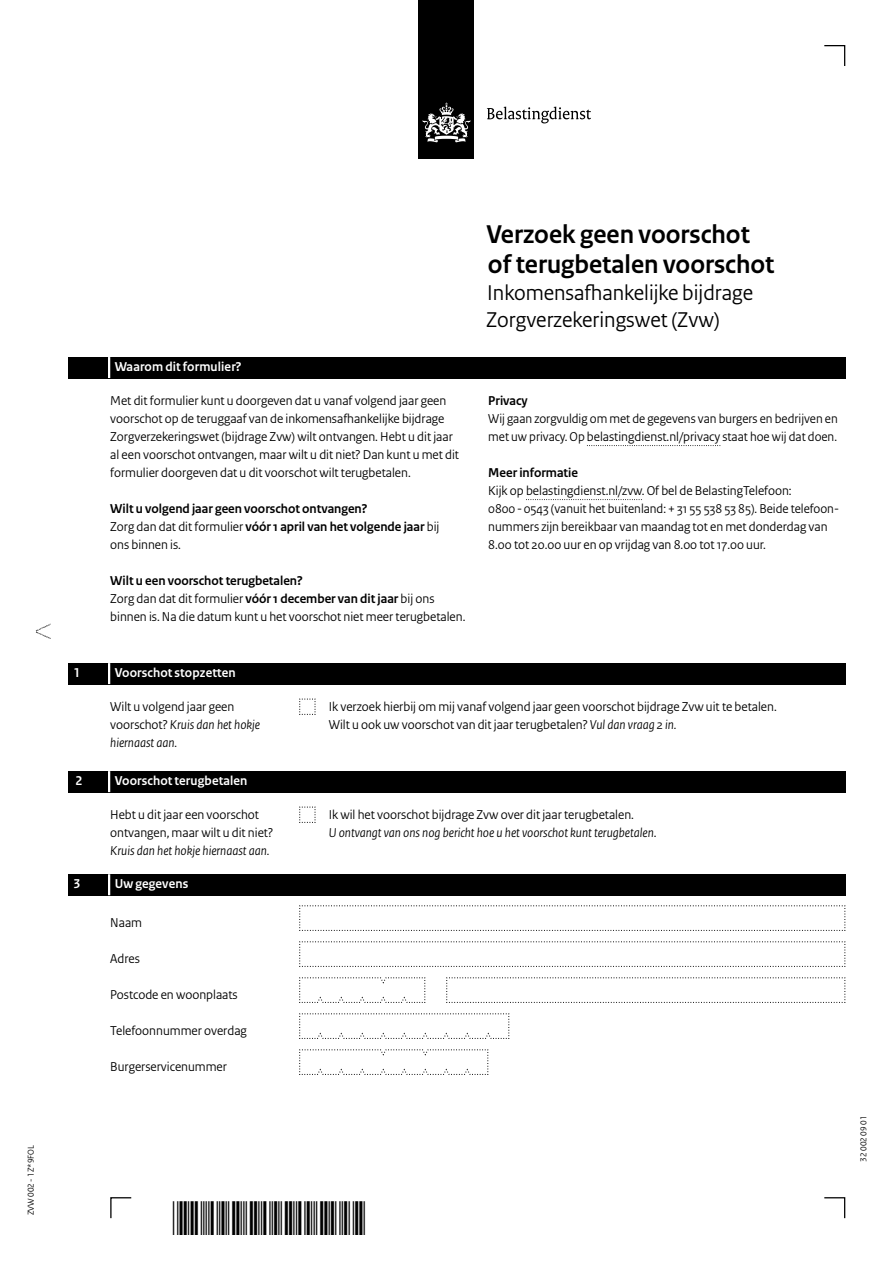
<style>
.page{position:relative;width:893px;height:1263px;background:#fff}
.page>*{position:absolute;margin:0;border:0;box-sizing:border-box;transform-origin:0 0}
.Documenttitel{font:700 27px/30px "Rijksoverheid Sans Heading";color:#000}
.Documenttitel-2{font:22.5px/27px "Rijksoverheid Sans Heading";color:#000}
.Gebruiksaanwijzing{font:13.5px/18px "Rijksoverheid Sans Heading";color:#000}
.Vraag_geen_inspring{font:13.5px/18px "Rijksoverheid Sans Heading";color:#000}
.Vraag_geen_inspring-2{font:italic 13.5px/18px "Rijksoverheid Sans Heading";color:#000}
.Tussenkop{font:700 13.5px "Rijksoverheid Sans Heading";color:#000}
.Vraag{font:13.5px "Rijksoverheid Sans Heading";color:#000}
.KOP_B_Nummer{font:700 13.5px "Rijksoverheid Sans Heading";letter-spacing:.01em;color:#fff}
.KOP_D_Nummer{font:700 13.5px "Rijksoverheid Sans Heading";letter-spacing:.01em;color:#fff}
.t1{font:9px "Rijksoverheid Sans Heading";color:#000}
.s1{font-weight:700}
.s2{font-style:italic}
.s3{font-style:normal}
</style>
<div class="page">
<div style="left:419px;top:0;width:55px;height:158px;background:#000"></div>
<svg style="left:423px;top:103px;width:47px;height:40px"></svg>
<svg style="left:487px;top:107px;width:104px;height:16px"></svg>
<svg style="left:824px;top:1197px;width:22px;height:22px"></svg>
<svg style="left:110px;top:1197px;width:22px;height:22px"></svg>
<svg style="left:824px;top:45px;width:22px;height:21px"></svg>
<svg style="left:299px;top:698px;width:17px;height:17px"></svg>
<svg style="left:299px;top:806px;width:17px;height:17px"></svg>
<svg style="left:299px;top:905px;width:547px;height:26px"></svg>
<svg style="left:299px;top:941px;width:547px;height:26px"></svg>
<svg style="left:446px;top:977px;width:400px;height:26px"></svg>
<svg style="left:299px;top:977px;width:127px;height:26px"></svg>
<svg style="left:299px;top:1049px;width:190px;height:26px"></svg>
<svg style="left:299px;top:1013px;width:211px;height:26px"></svg>
<svg style="left:36px;top:624px;width:15px;height:15px"></svg>
<div style="left:68px;top:357px;width:777px;height:21px;background:#000"></div>
<hr style="left:108px;top:357px;width:2px;height:21px;background:#fff">
<div style="left:68px;top:663px;width:777px;height:21px;background:#000"></div>
<hr style="left:108px;top:663px;width:2px;height:21px;background:#fff">
<div style="left:68px;top:771px;width:777px;height:21px;background:#000"></div>
<hr style="left:108px;top:771px;width:2px;height:21px;background:#fff">
<div style="left:68px;top:874px;width:777px;height:21px;background:#000"></div>
<hr style="left:108px;top:874px;width:2px;height:21px;background:#fff">
<svg style="left:587px;top:445px;width:133px;height:1px"></svg>
<svg style="left:526px;top:499px;width:116px;height:1px"></svg>
<p class="t1" style="left:26px;top:1215px;width:72px;rotate:-90deg">ZVW 002 - 1Z*9FOL</p>
<h2 class="KOP_B_Nummer" style="left:115px;top:359px;width:128px">Waarom dit formulier?</h2>
<p class="Gebruiksaanwijzing" style="left:110px;top:392px;width:350px">Met dit formulier kunt u doorgeven dat u vanaf volgend jaar geen voorschot op de teruggaaf van de inkomensafhankelijke bijdrage Zorgverzekeringswet (bijdrage Zvw) wilt ontvangen. Hebt u dit jaar al een voorschot ontvangen, maar wilt u dit niet? Dan kunt u met dit formulier doorgeven dat u dit voorschot wilt terugbetalen.</p>
<h3 class="Tussenkop" style="left:110px;top:501px;width:259px">Wilt u volgend jaar geen voorschot ontvangen?</h3>
<p class="Gebruiksaanwijzing" style="left:110px;top:518px;width:331px">Zorg dan dat dit formulier <span class="s1">vóór 1 april van het volgende jaar</span> bij ons binnen is.</p>
<h3 class="Tussenkop" style="left:110px;top:573px;width:194px">Wilt u een voorschot terugbetalen?</h3>
<p class="Gebruiksaanwijzing" style="left:110px;top:590px;width:357px">Zorg dan dat dit formulier <span class="s1">vóór 1 december van dit jaar</span> bij ons binnen is. Na die datum kunt u het voorschot niet meer terugbetalen.</p>
<h2 class="KOP_B_Nummer" style="left:74px;top:665px;width:8px">1</h2>
<h2 class="KOP_B_Nummer" style="left:115px;top:665px;width:122px">Voorschot stopzetten</h2>
<h1 class="Documenttitel" style="left:486px;top:220px;width:290px">Verzoek geen voorschot of terugbetalen voorschot</h1>
<h1 class="Documenttitel-2" style="left:486px;top:279px;width:268px">Inkomensafhankelijke bijdrage<br>Zorgverzekeringswet (Zvw)</h1>
<h3 class="Tussenkop" style="left:488px;top:393px;width:41px">Privacy</h3>
<p class="Gebruiksaanwijzing" style="left:488px;top:410px;width:351px">Wij gaan zorgvuldig om met de gegevens van burgers en bedrijven en met uw privacy. Op belastingdienst.nl/privacy staat hoe wij dat doen.</p>
<h3 class="Tussenkop" style="left:488px;top:465px;width:91px">Meer informatie</h3>
<p class="Gebruiksaanwijzing" style="left:488px;top:482px;width:351px">Kijk op belastingdienst.nl/zvw. Of bel de BelastingTelefoon:<br>0800-0543 (vanuit het buitenland: + 31 55 538 53 85). Beide telefoon&shy;nummers zijn bereikbaar van maandag tot en met donderdag van 8.00 tot 20.00 uur en op vrijdag van 8.00 tot 17.00 uur.</p>
<p class="Vraag_geen_inspring" style="left:110px;top:698px;width:151px">Wilt u volgend jaar geen voorschot? <span class="s2">Kruis dan het hokje hiernaast aan.</span></p>
<p class="Vraag_geen_inspring" style="left:329px;top:698px;width:449px">Ik verzoek hierbij om mij vanaf volgend jaar geen voorschot bijdrage Zvw uit te betalen.<br>Wilt u ook uw voorschot van dit jaar terugbetalen? <span class="s2">Vul dan vraag 2 in.</span></p>
<h2 class="KOP_B_Nummer" style="left:75px;top:773px;width:8px">2</h2>
<h2 class="KOP_B_Nummer" style="left:115px;top:773px;width:134px">Voorschot terugbetalen</h2>
<p class="Vraag_geen_inspring" style="left:110px;top:806px;width:164px">Hebt u dit jaar een voorschot ontvangen, maar wilt u dit niet?<br><span class="s2">Kruis dan het hokje hiernaast aan.</span></p>
<h2 class="KOP_D_Nummer" style="left:74px;top:876px;width:8px">3</h2>
<h2 class="KOP_D_Nummer" style="left:115px;top:876px;width:75px">Uw gegevens</h2>
<p class="Vraag" style="left:110px;top:915px;width:33px">Naam</p>
<p class="Vraag" style="left:110px;top:951px;width:31px">Adres</p>
<p class="Vraag" style="left:110px;top:987px;width:129px">Postcode en woonplaats</p>
<p class="Vraag" style="left:110px;top:1023px;width:138px">Telefoonnummer overdag</p>
<p class="Vraag" style="left:110px;top:1059px;width:118px">Burgerservicenummer</p>
<p class="Vraag_geen_inspring-2" style="left:329px;top:806px;width:329px"><span class="s3">Ik wil het voorschot bijdrage Zvw over dit jaar terugbetalen.<br></span>U ontvangt van ons nog bericht hoe u het voorschot kunt terugbetalen<span class="s3">.</span></p>
<p class="t1" style="left:858px;top:1161px;width:47px;rotate:-90deg">32 002 09 01</p>
</div>
